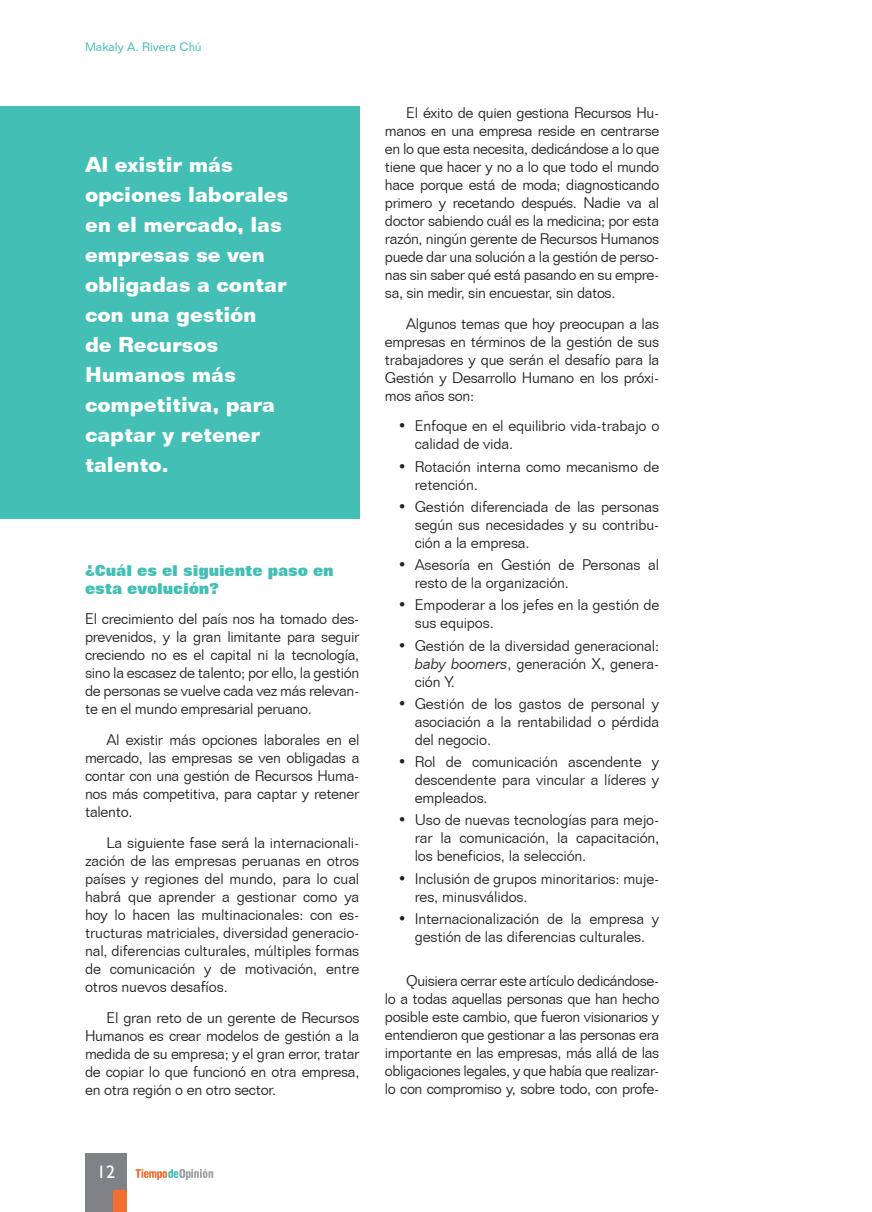
<style>
.page{position:relative;width:872px;height:1212px;background:#fff}
.page>*{position:absolute;margin:0;border:0;box-sizing:border-box;transform-origin:0 0}
.t1{font:700 21px/30px "Folio BT";letter-spacing:-.01em;color:#fff}
.t2{font:18px "Humanist 521 BT";color:#fff}
.t3{font:300 15px/18px "Folio BT";letter-spacing:-.01em;color:#231f20;text-align:justify}
.t4{font:800 15px/18px "Folio BT";letter-spacing:-.01em;color:#43bfb5}
.t5{font:12px "Folio BT";color:#43bfb5}
.s1{font-style:italic}
</style>
<div class="page">
<div style="left:0;top:106px;width:359px;height:413px;background:#43bfb5"></div>
<svg style="left:135px;top:1169px;width:78px;height:11px"></svg>
<div style="left:85px;top:1153px;width:42px;height:59px;background:#808285"></div>
<div style="left:114px;top:1191px;width:13px;height:21px;background:#f36e31"></div>
<p class="t5" style="left:85px;top:39px;width:118px">Makaly A. Rivera Chú</p>
<p class="t1" style="left:85px;top:149px;width:205px">Al existir más opciones laborales en el mercado, las empresas se ven obligadas a contar con una gestión de Recursos<br>Humanos más competitiva, para captar y retener talento.</p>
<p class="t4" style="left:85px;top:561px;width:250px">¿Cuál es el siguiente paso en esta evolución?</p>
<p class="t3" style="left:85px;top:610px;width:276px">El crecimiento del país nos ha tomado des&shy;prevenidos, y la gran limitante para seguir creciendo no es el capital ni la tecnología, sino la escasez de talento; por ello, la gestión de personas se vuelve cada vez más relevan&shy;te en el mundo empresarial peruano.</p>
<p class="t3" style="left:85px;top:731px;width:276px;text-indent:21px">Al existir más opciones laborales en el mercado, las empresas se ven obligadas a contar con una gestión de Recursos Huma&shy;nos más competitiva, para captar y retener talento.</p>
<p class="t3" style="left:85px;top:833px;width:276px;text-indent:21px">La siguiente fase será la internacionali&shy;zación de las empresas peruanas en otros países y regiones del mundo, para lo cual habrá que aprender a gestionar como ya hoy lo hacen las multinacionales: con es&shy;tructuras matriciales, diversidad generacio&shy;nal, diferencias culturales, múltiples formas de comunicación y de motivación, entre otros nuevos desafíos.</p>
<p class="t3" style="left:85px;top:1008px;width:276px;text-indent:21px">El gran reto de un gerente de Recursos Humanos es crear modelos de gestión a la medida de su empresa; y el gran error, tratar de copiar lo que funcionó en otra empresa, en otra región o en otro sector.</p>
<p class="t3" style="left:385px;top:103px;width:276px;text-indent:21px">El éxito de quien gestiona Recursos Hu&shy;manos en una empresa reside en centrarse en lo que esta necesita, dedicándose a lo que tiene que hacer y no a lo que todo el mundo hace porque está de moda; diagnosticando primero y recetando después. Nadie va al doctor sabiendo cuál es la medicina; por esta razón, ningún gerente de Recursos Humanos puede dar una solución a la gestión de perso&shy;nas sin saber qué está pasando en su empre&shy;sa, sin medir, sin encuestar, sin datos.</p>
<p class="t3" style="left:385px;top:314px;width:276px;text-indent:21px">Algunos temas que hoy preocupan a las empresas en términos de la gestión de sus trabajadores y que serán el desafío para la Gestión y Desarrollo Humano en los próxi&shy;mos años son:</p>
<p class="t3" style="left:415px;top:417px;width:246px;text-indent:-17px">• Enfoque en el equilibrio vida-trabajo o calidad de vida.</p>
<p class="t3" style="left:415px;top:457px;width:246px;text-indent:-17px">• Rotación interna como mecanismo de retención.</p>
<p class="t3" style="left:415px;top:497px;width:246px;text-indent:-17px">• Gestión diferenciada de las personas según sus necesidades y su contribu&shy;ción a la empresa.</p>
<p class="t3" style="left:415px;top:556px;width:246px;text-indent:-17px">• Asesoría en Gestión de Personas al resto de la organización.</p>
<p class="t3" style="left:415px;top:596px;width:246px;text-indent:-17px">• Empoderar a los jefes en la gestión de sus equipos.</p>
<p class="t3" style="left:415px;top:636px;width:246px;text-indent:-17px">• Gestión de la diversidad generacional: <span class="s1">baby boomers</span>, generación X, genera&shy;ción Y.</p>
<p class="t3" style="left:415px;top:694px;width:246px;text-indent:-17px">• Gestión de los gastos de personal y asociación a la rentabilidad o pérdida del negocio.</p>
<p class="t3" style="left:415px;top:753px;width:246px;text-indent:-17px">• Rol de comunicación ascendente y descendente para vincular a líderes y empleados.</p>
<p class="t3" style="left:415px;top:811px;width:246px;text-indent:-17px">• Uso de nuevas tecnologías para mejo&shy;rar la comunicación, la capacitación, los beneficios, la selección.</p>
<p class="t3" style="left:415px;top:869px;width:246px;text-indent:-17px">• Inclusión de grupos minoritarios: muje&shy;res, minusválidos.</p>
<p class="t3" style="left:398px;top:909px;width:263px;text-align:center">• Internacionalización de la empresa y gestión de las diferencias culturales.</p>
<p class="t3" style="left:385px;top:972px;width:276px;text-indent:21px">Quisiera cerrar este artículo dedicándose&shy;lo a todas aquellas personas que han hecho posible este cambio, que fueron visionarios y entendieron que gestionar a las personas era importante en las empresas, más allá de las obligaciones legales, y que había que realizar&shy;lo con compromiso y, sobre todo, con profe-</p>
<p class="t2" style="left:97px;top:1160px;width:20px">12</p>
</div>
